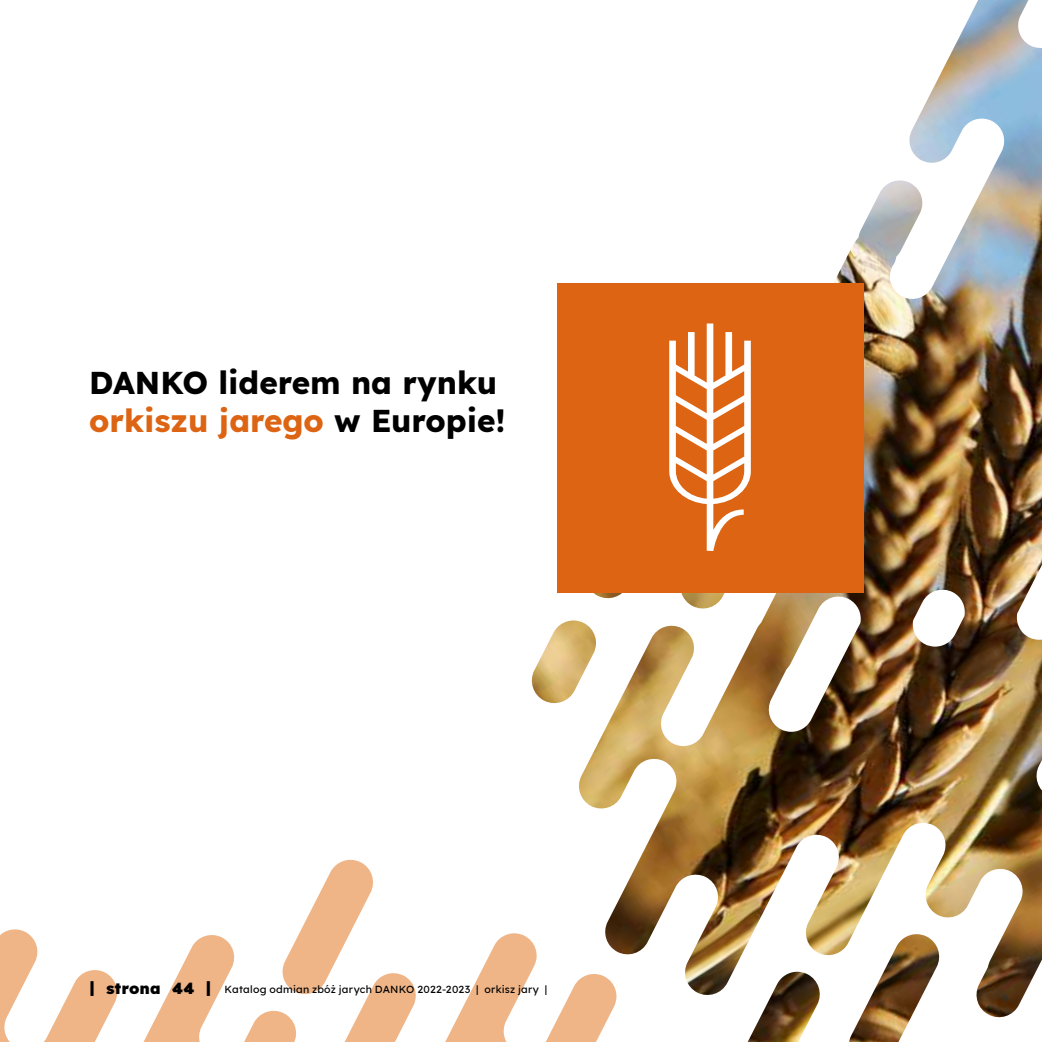
<style>
.page{position:relative;width:1042px;height:1042px;background:#fff}
.page>*{position:absolute;margin:0;border:0;box-sizing:border-box;transform-origin:0 0}
.t1{font:700 31.5px/37.8px "Lexend";color:#000}
.t2{font:800 15.75px "Lexend";letter-spacing:.01em;color:#000}
.t3{font:500 10.5px "Lexend";letter-spacing:.025em;color:#000}
.s1{color:#dc6413}
</style>
<div class="page">
<img style="left:576px;top:0;width:466px;height:1020px">
<svg style="left:205px;top:856px;width:499px;height:186px"></svg>
<svg style="left:0;top:929px;width:205px;height:113px"></svg>
<div style="left:557px;top:283px;width:306px;height:309px;background:#dc6413"></div>
<svg style="left:669px;top:323px;width:82px;height:228px"></svg>
<h1 class="t1" style="left:89px;top:361px;width:418px">DANKO liderem na rynku <span class="s1">orkiszu jarego</span> w Europie!</h1>
<h2 class="t2" style="left:89px;top:975px;width:124px">| strona 44 |</h2>
<p class="t3" style="left:225px;top:982px;width:324px">Katalog odmian zbóż jarych DANKO 2022-2023 | orkisz jary |</p>
</div>
